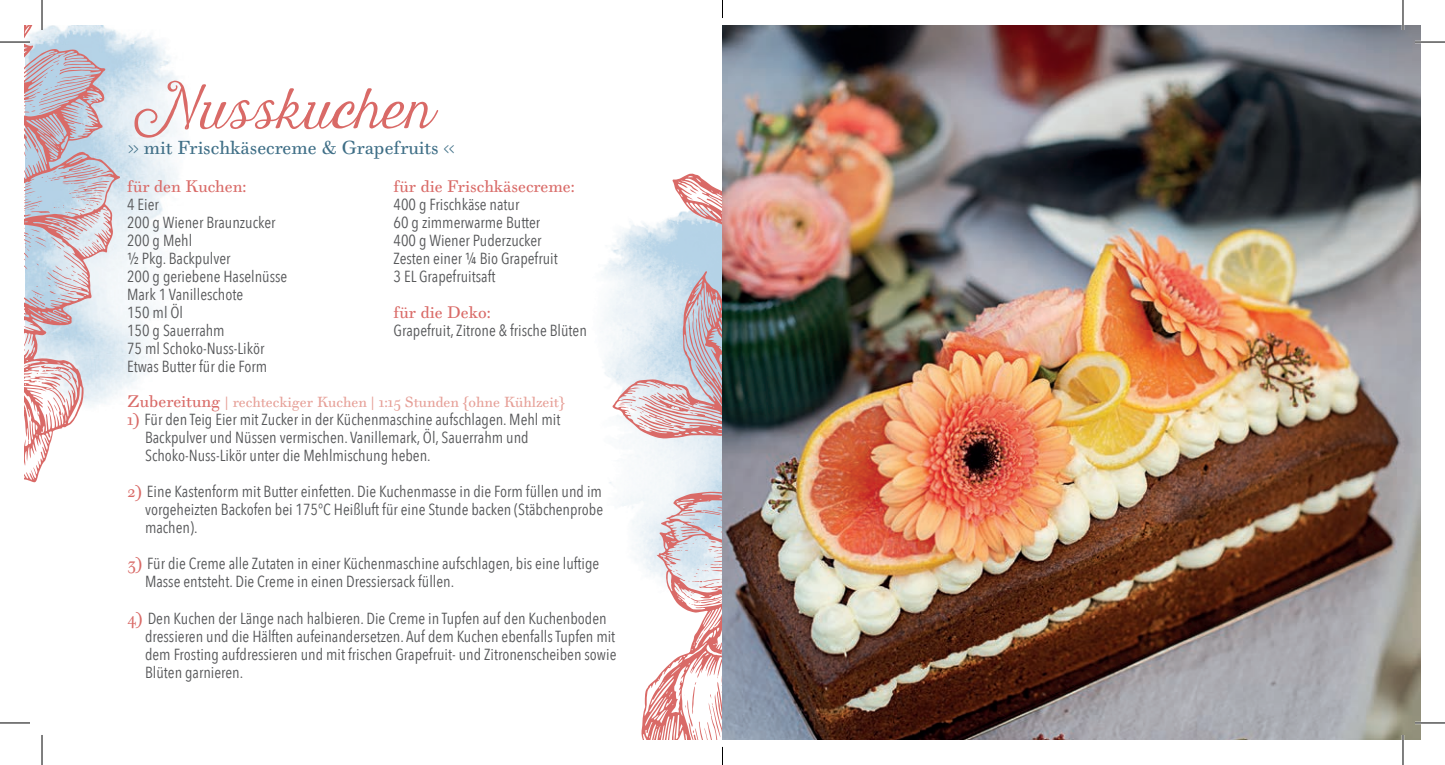
<style>
.page{position:relative;width:1445px;height:765px;background:#fff}
.page>*{position:absolute;margin:0;border:0;box-sizing:border-box;transform-origin:0 0}
.t1{font:50px "Harman Script";color:#d96a67}
.t2{font:18px "Walbaum Text Pro";color:#3e6e86;scale:.5 1}
.t3{font:16px/18px "Avenir Next Condensed";color:#57585a}
.t4{font:16px "Walbaum Text Pro";color:#d96a67}
.t5{font:14px "Walbaum Text Pro";color:#e69f97}
.s1{font-size:16px;color:#d96a67}
.s2{font-family:"Walbaum Text Pro";color:#d96a67}
</style>
<div class="page">
<svg style="left:25px;top:25px;width:95px;height:458px"></svg>
<svg style="left:612px;top:173px;width:110px;height:566px"></svg>
<img style="left:722px;top:25px;width:698px;height:714px">
<hr style="left:0;top:41px;width:30px;height:2px;background:#fff">
<hr style="left:1415px;top:41px;width:30px;height:2px;background:#fff">
<hr style="left:1415px;top:721px;width:30px;height:3px;background:#fff">
<hr style="left:41px;top:0;width:2px;height:30px;background:#fff">
<hr style="left:1401px;top:0;width:3px;height:30px;background:#fff">
<hr style="left:1401px;top:734px;width:3px;height:30px;background:#fff">
<hr style="left:0;top:42px;width:30px;height:1px;background:#000">
<hr style="left:1415px;top:42px;width:30px;height:1px;background:#000">
<hr style="left:0;top:722px;width:30px;height:1px;background:#000">
<hr style="left:1415px;top:722px;width:30px;height:1px;background:#000">
<hr style="left:42px;top:0;width:1px;height:30px;background:#000">
<hr style="left:42px;top:734px;width:1px;height:30px;background:#000">
<hr style="left:1402px;top:0;width:1px;height:30px;background:#000">
<hr style="left:1402px;top:734px;width:1px;height:30px;background:#000">
<svg style="left:722px;top:0;width:1px;height:18px"></svg>
<svg style="left:722px;top:746px;width:1px;height:18px"></svg>
<h1 class="t1" style="left:128px;top:81px;width:304px">Nusskuchen</h1>
<p class="t2" style="left:128px;top:137px;width:653px">&gt;&gt; mit Frischkäsecreme &amp; Grapefruits &lt;&lt;</p>
<p class="t4" style="left:127px;top:177px;width:121px">für den Kuchen:</p>
<p class="t3" style="left:127px;top:194px;width:162px">4 Eier<br>200 g Wiener Braunzucker<br>200 g Mehl<br>½ Pkg. Backpulver<br>200 g geriebene Haselnüsse<br>Mark 1 Vanilleschote<br>150 ml Öl<br>150 g Sauerrahm<br>75 ml Schoko-Nuss-Likör<br>Etwas Butter für die Form</p>
<p class="t4" style="left:394px;top:177px;width:183px">für die Frischkäsecreme:</p>
<p class="t3" style="left:394px;top:194px;width:166px">400 g Frischkäse natur<br>60 g zimmerwarme Butter<br>400 g Wiener Puderzucker<br>Zesten einer ¼ Bio Grapefruit<br>3 EL Grapefruitsaft</p>
<p class="t4" style="left:394px;top:303px;width:99px">für die Deko:</p>
<p class="t3" style="left:394px;top:320px;width:195px">Grapefruit, Zitrone &amp; frische Blüten</p>
<p class="t5" style="left:127px;top:394px;width:439px"><span class="s1">Zubereitung</span> | rechteckiger Kuchen | 1:15 Stunden {ohne Kühlzeit}</p>
<p class="t3" style="left:145px;top:410px;width:417px;text-indent:-18px"><span class="s2">1)</span> Für den Teig Eier mit Zucker in der Küchenmaschine aufschlagen. Mehl mit<br>Backpulver und Nüssen vermischen. Vanillemark, Öl, Sauerrahm und<br>Schoko-Nuss-Likör unter die Mehlmischung heben.</p>
<p class="t3" style="left:145px;top:482px;width:460px;text-align:justify;text-indent:-18px"><span class="s2">2)</span> Eine Kastenform mit Butter einfetten. Die Kuchenmasse in die Form füllen und im vorgeheizten Backofen bei 175°C Heißluft für eine Stunde backen (Stäbchenprobe machen).</p>
<p class="t3" style="left:145px;top:554px;width:456px;text-indent:-18px"><span class="s2">3)</span> Für die Creme alle Zutaten in einer Küchenmaschine aufschlagen, bis eine luftige<br>Masse entsteht. Die Creme in einen Dressiersack füllen.</p>
<p class="t3" style="left:145px;top:608px;width:473px;text-indent:-18px"><span class="s2">4)</span> Den Kuchen der Länge nach halbieren. Die Creme in Tupfen auf den Kuchenboden dressieren und die Hälften aufeinandersetzen. Auf dem Kuchen ebenfalls Tupfen mit dem Frosting aufdressieren und mit frischen Grapefruit- und Zitronenscheiben sowie Blüten garnieren.</p>
</div>
